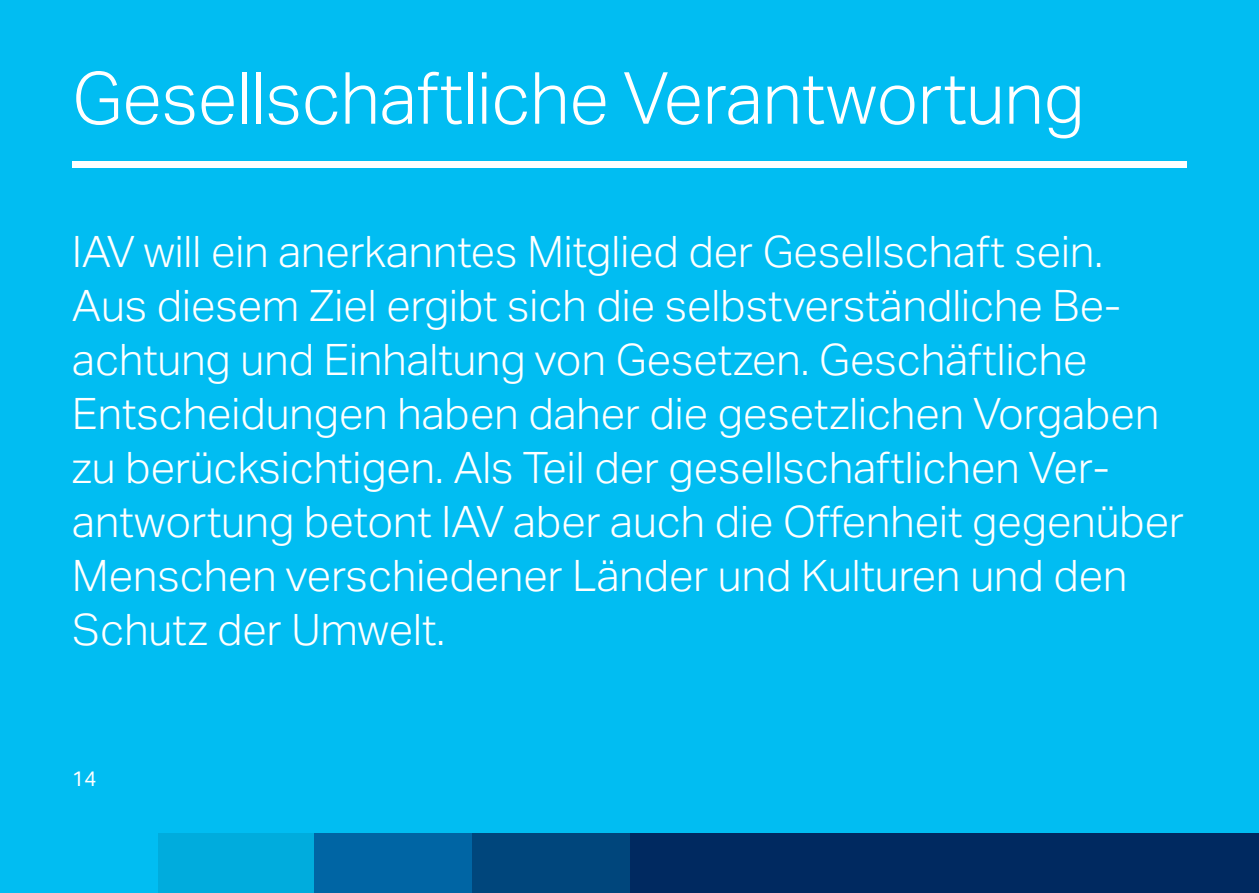
<style>
.page{position:relative;width:1259px;height:893px;background:#01bdf2}
.page>*{position:absolute;margin:0;border:0;box-sizing:border-box;transform-origin:0 0}
.t1{font:300 72px "Aktiv Grotesk Corp";color:#fff}
.t2{font:300 43.5px/54px "Aktiv Grotesk Corp";color:#fff}
.t3{font:21px "Aktiv Grotesk Corp";color:#fff}
</style>
<div class="page">
<div style="left:629px;top:833px;width:630px;height:60px;background:#002960"></div>
<div style="left:157px;top:833px;width:158px;height:60px;background:#00acdd"></div>
<div style="left:315px;top:833px;width:157px;height:60px;background:#0065a4"></div>
<div style="left:472px;top:833px;width:157px;height:60px;background:#00467c"></div>
<div style="left:72px;top:161px;width:1114px;height:7px;background:#fff"></div>
<h1 class="t1" style="left:72px;top:57px;width:1013px">Gesellschaftliche Verantwortung</h1>
<p class="t2" style="left:72px;top:225px;width:1113px">IAV will ein anerkanntes Mitglied der Gesellschaft sein.<br>Aus diesem Ziel ergibt sich die selbstverständliche Be&shy;achtung und Einhaltung von Gesetzen. Geschäftliche Entscheidungen haben daher die gesetzlichen Vorgaben zu berücksichtigen. Als Teil der gesellschaftlichen Ver&shy;antwortung betont IAV aber auch die Offenheit gegenüber Menschen verschiedener Länder und Kulturen und den Schutz der Umwelt.</p>
<p class="t3" style="left:72px;top:766px;width:26px">14</p>
</div>
